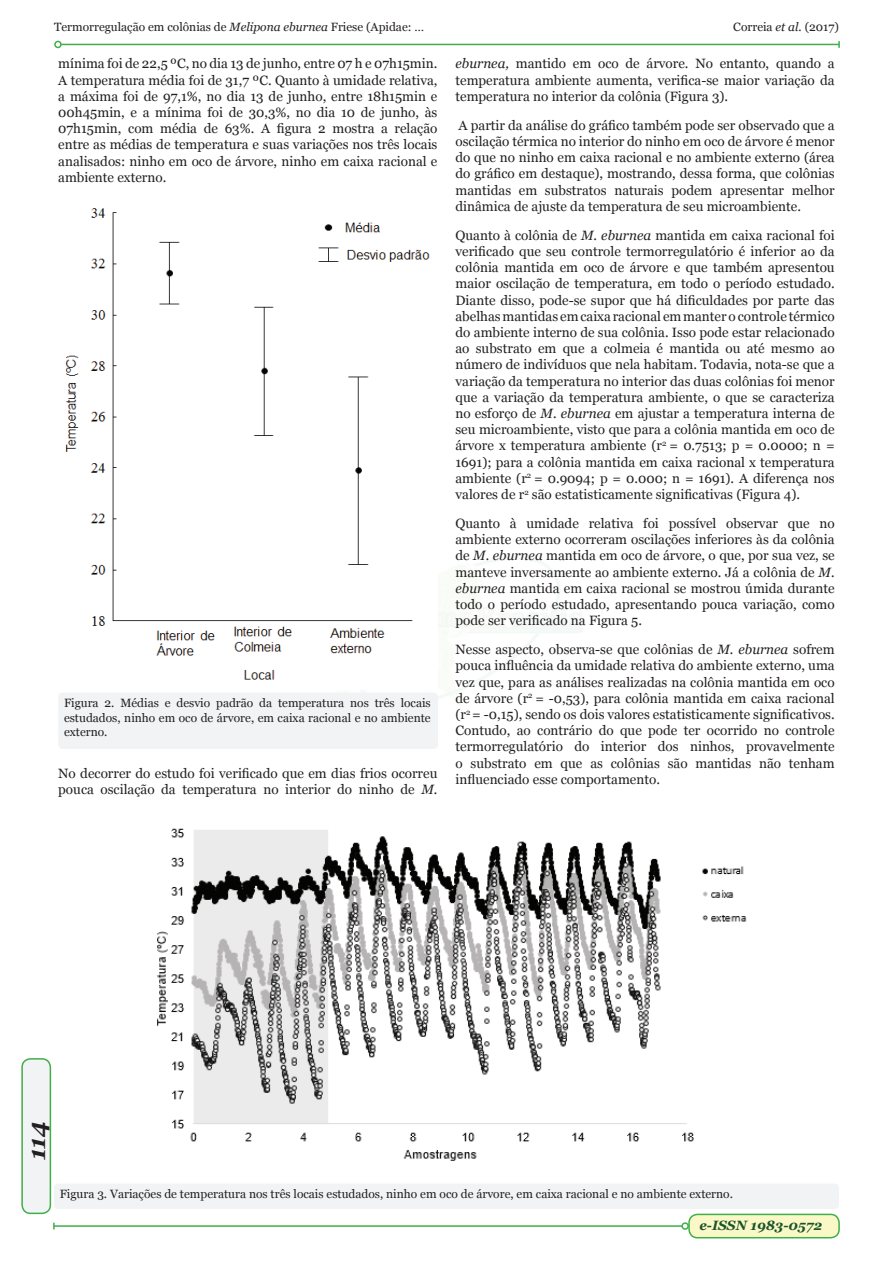
<style>
.page{position:relative;width:893px;height:1263px;background:#fff}
.page>*{position:absolute;margin:0;border:0;box-sizing:border-box;transform-origin:0 0}
.t1{font:italic 700 24px "Georgia";color:#231f20}
.t2{font:13.5px/16.2px "Georgia";color:#231f20;text-align:justify}
.t3{font:italic 700 13.5px "Georgia";color:#19552a}
.Legenda{font:12px/14.4px "Georgia";color:#231f20;text-align:justify}
.s1{font-style:italic}
</style>
<div class="page">
<div style="left:22px;top:1059px;width:28px;height:154px;background:#f2f3f4;border-radius:9px"></div>
<div style="left:21px;top:1058px;width:30px;height:156px;border:2px solid #40ae49;border-radius:9px"></div>
<div style="left:689px;top:1214px;width:150px;height:24px;background:#fbf8c7;border-radius:9px"></div>
<div style="left:688px;top:1214px;width:152px;height:24px;border:2px solid #40ae49;border-radius:9px"></div>
<hr style="left:54px;top:1225px;width:628px;height:2px;background:#40ae49">
<svg style="left:53px;top:1223px;width:2px;height:6px"></svg>
<div style="left:681px;top:1222px;width:8px;height:8px;border:2px solid #40ae49;border-radius:50%"></div>
<hr style="left:61px;top:44px;width:778px;height:1px;background:#40ae49">
<div style="left:54px;top:41px;width:8px;height:7px;border:2px solid #40ae49;border-radius:50%"></div>
<svg style="left:838px;top:41px;width:2px;height:7px"></svg>
<img style="left:65px;top:208px;width:365px;height:472px">
<div style="left:58px;top:692px;width:380px;height:57px;background:#f2f3f4;border-radius:4px"></div>
<img style="left:157px;top:828px;width:590px;height:333px">
<div style="left:54px;top:1183px;width:785px;height:26px;background:#f2f3f4;border-radius:4px"></div>
<p class="Legenda" style="left:54px;top:20px;width:372px">Termorregulação em colônias de <span class="s1">Melipona eburnea</span> Friese (Apidae: …</p>
<p class="Legenda" style="left:733px;top:20px;width:107px">Correia <span class="s1">et al.</span> (2017)</p>
<p class="t2" style="left:58px;top:56px;width:381px">mínima foi de 22,5 ºC, no dia 13 de junho, entre 07 h e 07h15min.<br>A temperatura média foi de 31,7 ºC. Quanto à umidade relativa, a máxima foi de 97,1%, no dia 13 de junho, entre 18h15min e 00h45min, e a mínima foi de 30,3%, no dia 10 de junho, às 07h15min, com média de 63%. A figura 2 mostra a relação entre as médias de temperatura e suas variações nos três locais analisados: ninho em oco de árvore, ninho em caixa racional e ambiente externo.</p>
<p class="t2" style="left:455px;top:56px;width:381px"><span class="s1">eburnea,</span> mantido em oco de árvore. No entanto, quando a temperatura ambiente aumenta, verifica-se maior variação da temperatura no interior da colônia (Figura 3).</p>
<p class="t2" style="left:455px;top:117px;width:381px">A partir da análise do gráfico também pode ser observado que a oscilação térmica no interior do ninho em oco de árvore é menor do que no ninho em caixa racional e no ambiente externo (área do gráfico em destaque), mostrando, dessa forma, que colônias mantidas em substratos naturais podem apresentar melhor dinâmica de ajuste da temperatura de seu microambiente.</p>
<p class="t2" style="left:455px;top:227px;width:381px">Quanto à colônia de <span class="s1">M. eburnea</span> mantida em caixa racional foi verificado que seu controle termorregulatório é inferior ao da colônia mantida em oco de árvore e que também apresentou maior oscilação de temperatura, em todo o período estudado.<br>Diante disso, pode-se supor que há dificuldades por parte das abelhas mantidas em caixa racional em manter o controle térmico do ambiente interno de sua colônia. Isso pode estar relacionado ao substrato em que a colmeia é mantida ou até mesmo ao número de indivíduos que nela habitam. Todavia, nota-se que a variação da temperatura no interior das duas colônias foi menor que a variação da temperatura ambiente, o que se caracteriza no esforço de <span class="s1">M. eburnea</span> em ajustar a temperatura interna de seu microambiente, visto que para a colônia mantida em oco de árvore x temperatura ambiente (r<sup>2</sup> = 0.7513; p = 0.0000; n = 1691); para a colônia mantida em caixa racional x temperatura ambiente (r<sup>2</sup> = 0.9094; p = 0.000; n = 1691). A diferença nos valores de r<sup>2</sup> são estatisticamente significativas (Figura 4).</p>
<p class="t2" style="left:455px;top:515px;width:381px">Quanto à umidade relativa foi possível observar que no ambiente externo ocorreram oscilações inferiores às da colônia de <span class="s1">M. eburnea</span> mantida em oco de árvore, o que, por sua vez, se manteve inversamente ao ambiente externo. Já a colônia de <span class="s1">M. eburnea</span> mantida em caixa racional se mostrou úmida durante todo o período estudado, apresentando pouca variação, como pode ser verificado na Figura 5.</p>
<p class="t2" style="left:455px;top:642px;width:381px">Nesse aspecto, observa-se que colônias de <span class="s1">M. eburnea</span> sofrem pouca influência da umidade relativa do ambiente externo, uma vez que, para as análises realizadas na colônia mantida em oco de árvore (r<sup>2</sup> = -0,53), para colônia mantida em caixa racional (r<sup>2</sup> = -0,15), sendo os dois valores estatisticamente significativos.<br>Contudo, ao contrário do que pode ter ocorrido no controle termorregulatório do interior dos ninhos, provavelmente o substrato em que as colônias são mantidas não tenham influenciado esse comportamento.</p>
<p class="Legenda" style="left:64px;top:696px;width:368px">Figura 2. Médias e desvio padrão da temperatura nos três locais estudados, ninho em oco de árvore, em caixa racional e no ambiente externo.</p>
<p class="t2" style="left:58px;top:765px;width:381px">No decorrer do estudo foi verificado que em dias frios ocorreu pouca oscilação da temperatura no interior do ninho de <span class="s1">M.</span></p>
<p class="t1" style="left:21px;top:1160px;width:41px;rotate:-90deg">114</p>
<p class="Legenda" style="left:60px;top:1186px;width:675px">Figura 3. Variações de temperatura nos três locais estudados, ninho em oco de árvore, em caixa racional e no ambiente externo.</p>
<p class="t3" style="left:699px;top:1216px;width:124px">e-ISSN 1983-0572</p>
</div>
